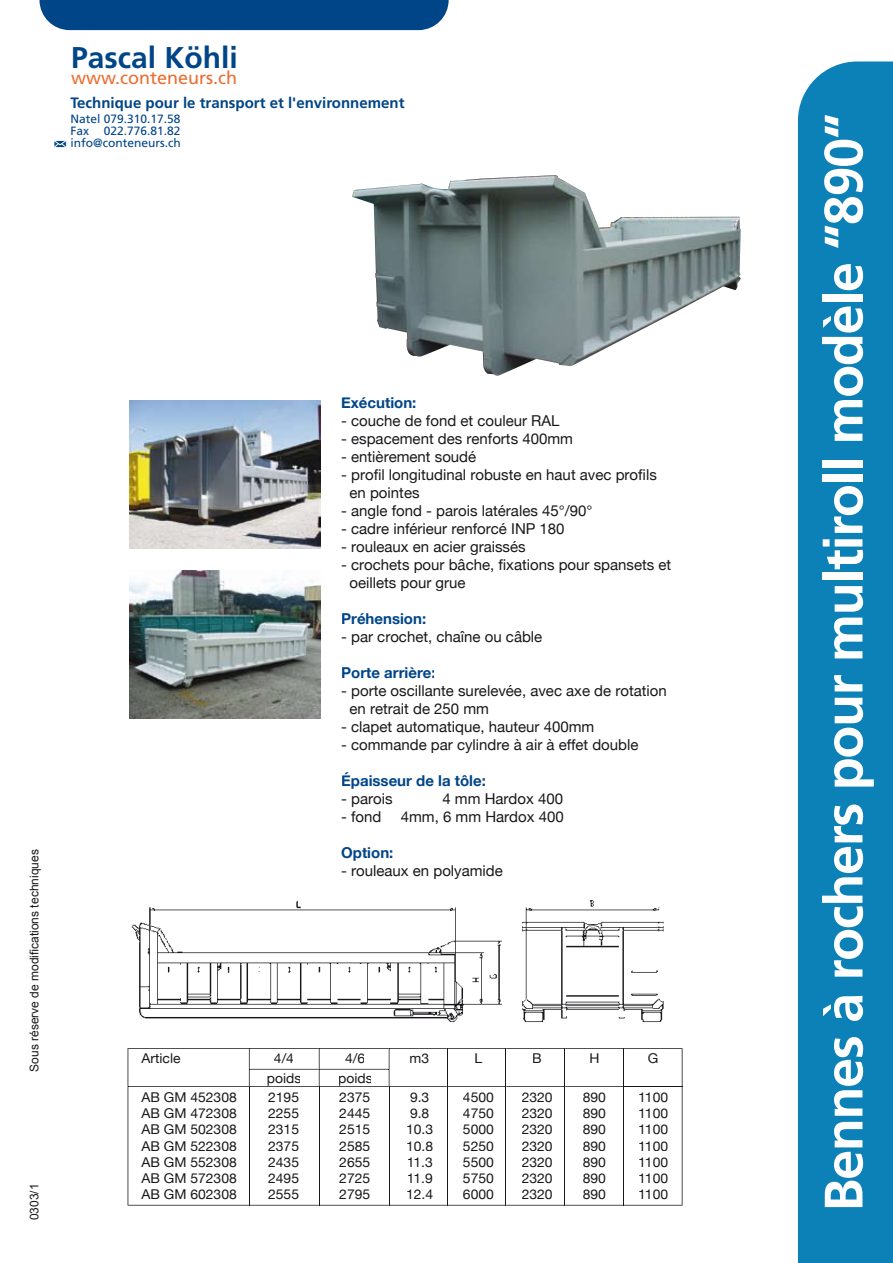
<style>
.page{position:relative;width:893px;height:1263px;background:#fff}
.page>*{position:absolute;margin:0;border:0;box-sizing:border-box;transform-origin:0 0}
.t1{font:700 54px "Frutiger";letter-spacing:-.025em;color:#fff}
.t2{font:700 30px "Frutiger";color:#004588}
.t3{font:18px "Frutiger";color:#eb6d30}
.t4{font:15px/18px "Helvetica Neue";color:#1a171b}
.t5{font:700 15px "Helvetica Neue";color:#004588}
.t6{font:700 15px "Frutiger";color:#004588}
.t7{font:13.5px "Helvetica Neue";color:#1a171b}
.t8{font:12px/12px "Frutiger";color:#004588;text-align:justify}
.t9{font:12px "Arial";color:#1a171b}
</style>
<div class="page">
<div style="left:798px;top:61px;width:95px;height:1202px;background:#0c81b8"></div>
<img style="left:129px;top:400px;width:192px;height:149px">
<img style="left:352px;top:175px;width:389px;height:201px">
<img style="left:129px;top:570px;width:192px;height:149px">
<img style="left:131px;top:900px;width:533px;height:122px">
<svg style="left:128px;top:1048px;width:554px;height:157px"></svg>
<hr style="left:623px;top:1049px;width:1px;height:37px;background:#1a171b">
<hr style="left:623px;top:1087px;width:1px;height:118px;background:#1a171b">
<hr style="left:564px;top:1049px;width:1px;height:37px;background:#1a171b">
<hr style="left:564px;top:1087px;width:1px;height:118px;background:#1a171b">
<hr style="left:447px;top:1049px;width:1px;height:37px;background:#1a171b">
<hr style="left:447px;top:1087px;width:1px;height:118px;background:#1a171b">
<hr style="left:389px;top:1087px;width:1px;height:118px;background:#1a171b">
<hr style="left:249px;top:1087px;width:1px;height:118px;background:#1a171b">
<hr style="left:319px;top:1087px;width:1px;height:118px;background:#1a171b">
<hr style="left:506px;top:1049px;width:1px;height:37px;background:#1a171b">
<hr style="left:506px;top:1087px;width:1px;height:118px;background:#1a171b">
<hr style="left:624px;top:1086px;width:58px;height:1px;background:#1a171b">
<hr style="left:565px;top:1086px;width:58px;height:1px;background:#1a171b">
<hr style="left:506px;top:1086px;width:58px;height:1px;background:#1a171b">
<hr style="left:447px;top:1086px;width:59px;height:1px;background:#1a171b">
<hr style="left:389px;top:1086px;width:58px;height:1px;background:#1a171b">
<hr style="left:320px;top:1086px;width:69px;height:1px;background:#1a171b">
<hr style="left:250px;top:1086px;width:69px;height:1px;background:#1a171b">
<hr style="left:128px;top:1086px;width:121px;height:1px;background:#1a171b">
<hr style="left:320px;top:1069px;width:69px;height:1px;background:#1a171b">
<hr style="left:250px;top:1069px;width:69px;height:1px;background:#1a171b">
<svg style="left:389px;top:1048px;width:1px;height:38px"></svg>
<svg style="left:249px;top:1048px;width:1px;height:39px"></svg>
<svg style="left:319px;top:1048px;width:1px;height:39px"></svg>
<div style="left:39px;top:0;width:410px;height:30px;background:#004588"></div>
<svg style="left:54px;top:140px;width:13px;height:8px"></svg>
<h2 class="t2" style="left:71px;top:39px;width:168px">Pascal Köhli</h2>
<p class="t3" style="left:71px;top:67px;width:167px">www.conteneurs.ch</p>
<p class="t6" style="left:70px;top:94px;width:335px">Technique pour le transport et l'environnement</p>
<p class="t8" style="left:70px;top:113px;width:112px">Natel 079.310.17.58<br>Fax 022.776.81.82 info@conteneurs.ch</p>
<p class="t9" style="left:26px;top:1071px;width:224px;rotate:-90deg">Sous réserve de modifications techniques</p>
<p class="t9" style="left:26px;top:1220px;width:38px;rotate:-90deg">0303/1</p>
<p class="t5" style="left:341px;top:394px;width:77px">Exécution:</p>
<p class="t4" style="left:341px;top:412px;width:220px">- couche de fond et couleur RAL</p>
<p class="t4" style="left:341px;top:430px;width:233px">- espacement des renforts 400mm</p>
<p class="t4" style="left:341px;top:448px;width:137px">- entièrement soudé</p>
<p class="t4" style="left:350px;top:466px;width:309px;text-indent:-8px">- profil longitudinal robuste en haut avec profils en pointes</p>
<p class="t4" style="left:341px;top:502px;width:253px">- angle fond - parois latérales 45°/90°</p>
<p class="t4" style="left:341px;top:520px;width:225px">- cadre inférieur renforcé INP 180</p>
<p class="t4" style="left:341px;top:538px;width:186px">- rouleaux en acier graissés</p>
<p class="t4" style="left:350px;top:556px;width:323px;text-indent:-8px">- crochets pour bâche, fixations pour spansets et oeillets pour grue</p>
<p class="t5" style="left:341px;top:610px;width:87px">Préhension:</p>
<p class="t4" style="left:341px;top:628px;width:203px">- par crochet, chaîne ou câble</p>
<p class="t5" style="left:341px;top:664px;width:96px">Porte arrière:</p>
<p class="t4" style="left:350px;top:682px;width:319px;text-indent:-8px">- porte oscillante surelevée, avec axe de rotation en retrait de 250 mm</p>
<p class="t4" style="left:341px;top:718px;width:255px">- clapet automatique, hauteur 400mm</p>
<p class="t4" style="left:341px;top:736px;width:299px">- commande par cylindre à air à effet double</p>
<p class="t5" style="left:341px;top:772px;width:146px">Épaisseur de la tôle:</p>
<p class="t4" style="left:341px;top:790px;width:53px">- parois</p>
<p class="t4" style="left:442px;top:790px;width:122px">4 mm Hardox 400</p>
<p class="t4" style="left:341px;top:808px;width:42px">- fond</p>
<p class="t4" style="left:401px;top:808px;width:164px">4mm, 6 mm Hardox 400</p>
<p class="t5" style="left:341px;top:844px;width:54px">Option:</p>
<p class="t4" style="left:341px;top:862px;width:163px">- rouleaux en polyamide</p>
<p class="t7" style="left:141px;top:1050px;width:41px">Article</p>
<p class="t7" style="left:274px;top:1050px;width:22px">4/4</p>
<p class="t7" style="left:345px;top:1050px;width:22px">4/6</p>
<p class="t7" style="left:410px;top:1050px;width:21px">m3</p>
<p class="t7" style="left:474px;top:1050px;width:9px">L</p>
<p class="t7" style="left:532px;top:1050px;width:11px">B</p>
<p class="t7" style="left:589px;top:1050px;width:12px">H</p>
<p class="t7" style="left:648px;top:1050px;width:12px">G</p>
<p class="t7" style="left:267px;top:1070px;width:36px">poids</p>
<p class="t7" style="left:338px;top:1070px;width:36px">poids</p>
<p class="t7" style="left:141px;top:1089px;width:97px">AB GM 452308</p>
<p class="t7" style="left:268px;top:1089px;width:32px">2195</p>
<p class="t7" style="left:339px;top:1089px;width:32px">2375</p>
<p class="t7" style="left:410px;top:1089px;width:21px">9.3</p>
<p class="t7" style="left:463px;top:1089px;width:32px">4500</p>
<p class="t7" style="left:522px;top:1089px;width:32px">2320</p>
<p class="t7" style="left:583px;top:1089px;width:25px">890</p>
<p class="t7" style="left:638px;top:1089px;width:31px">1100</p>
<p class="t7" style="left:141px;top:1105px;width:97px">AB GM 472308</p>
<p class="t7" style="left:268px;top:1105px;width:32px">2255</p>
<p class="t7" style="left:339px;top:1105px;width:32px">2445</p>
<p class="t7" style="left:410px;top:1105px;width:21px">9.8</p>
<p class="t7" style="left:463px;top:1105px;width:32px">4750</p>
<p class="t7" style="left:522px;top:1105px;width:32px">2320</p>
<p class="t7" style="left:583px;top:1105px;width:25px">890</p>
<p class="t7" style="left:638px;top:1105px;width:31px">1100</p>
<p class="t7" style="left:141px;top:1121px;width:97px">AB GM 502308</p>
<p class="t7" style="left:268px;top:1121px;width:32px">2315</p>
<p class="t7" style="left:339px;top:1121px;width:32px">2515</p>
<p class="t7" style="left:406px;top:1121px;width:29px">10.3</p>
<p class="t7" style="left:463px;top:1121px;width:32px">5000</p>
<p class="t7" style="left:522px;top:1121px;width:32px">2320</p>
<p class="t7" style="left:583px;top:1121px;width:25px">890</p>
<p class="t7" style="left:638px;top:1121px;width:31px">1100</p>
<p class="t7" style="left:141px;top:1138px;width:97px">AB GM 522308</p>
<p class="t7" style="left:268px;top:1138px;width:32px">2375</p>
<p class="t7" style="left:339px;top:1138px;width:32px">2585</p>
<p class="t7" style="left:406px;top:1138px;width:29px">10.8</p>
<p class="t7" style="left:463px;top:1138px;width:32px">5250</p>
<p class="t7" style="left:522px;top:1138px;width:32px">2320</p>
<p class="t7" style="left:583px;top:1138px;width:25px">890</p>
<p class="t7" style="left:638px;top:1138px;width:31px">1100</p>
<p class="t7" style="left:141px;top:1154px;width:97px">AB GM 552308</p>
<p class="t7" style="left:268px;top:1154px;width:32px">2435</p>
<p class="t7" style="left:339px;top:1154px;width:32px">2655</p>
<p class="t7" style="left:407px;top:1154px;width:28px">11.3</p>
<p class="t7" style="left:463px;top:1154px;width:32px">5500</p>
<p class="t7" style="left:522px;top:1154px;width:32px">2320</p>
<p class="t7" style="left:583px;top:1154px;width:25px">890</p>
<p class="t7" style="left:638px;top:1154px;width:31px">1100</p>
<p class="t7" style="left:141px;top:1170px;width:97px">AB GM 572308</p>
<p class="t7" style="left:268px;top:1170px;width:32px">2495</p>
<p class="t7" style="left:339px;top:1170px;width:32px">2725</p>
<p class="t7" style="left:407px;top:1170px;width:28px">11.9</p>
<p class="t7" style="left:463px;top:1170px;width:32px">5750</p>
<p class="t7" style="left:522px;top:1170px;width:32px">2320</p>
<p class="t7" style="left:583px;top:1170px;width:25px">890</p>
<p class="t7" style="left:638px;top:1170px;width:31px">1100</p>
<p class="t7" style="left:141px;top:1186px;width:97px">AB GM 602308</p>
<p class="t7" style="left:268px;top:1186px;width:32px">2555</p>
<p class="t7" style="left:339px;top:1186px;width:32px">2795</p>
<p class="t7" style="left:406px;top:1186px;width:29px">12.4</p>
<p class="t7" style="left:463px;top:1186px;width:32px">6000</p>
<p class="t7" style="left:522px;top:1186px;width:32px">2320</p>
<p class="t7" style="left:583px;top:1186px;width:25px">890</p>
<p class="t7" style="left:638px;top:1186px;width:31px">1100</p>
<h1 class="t1" style="left:812px;top:1211px;width:1100px;rotate:-90deg">Bennes à rochers pour multiroll modèle “890“</h1>
</div>
